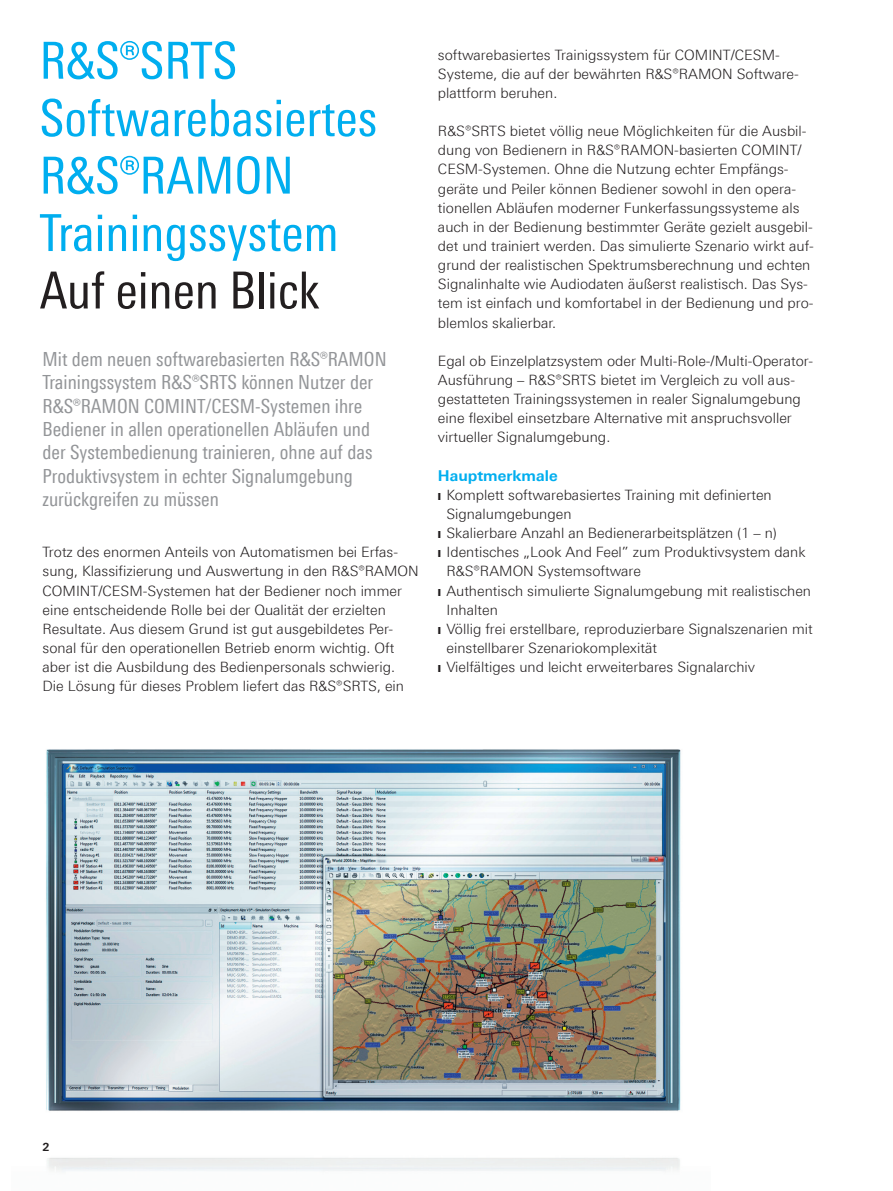
<style>
.page{position:relative;width:893px;height:1191px;background:#fff}
.page>*{position:absolute;margin:0;border:0;box-sizing:border-box;transform-origin:0 0}
.t1{font:51px/57.4px "Linotype Univers 420 Cn";color:#00aeef}
.t2{font:51px "Linotype Univers 420 Cn";color:#231f20}
.t3{font:19.5px/23.4px "Linotype Univers 420 Cn";color:#939598}
.t4{font:700 15px "Linotype Univers 630";color:#00aeef}
.t5{font:300 14.25px/19.2px "Linotype Univers 330";color:#231f20}
.t6{font:700 11.25px "Linotype Univers 630";color:#231f20}
</style>
<div class="page">
<img style="left:46px;top:749px;width:635px;height:423px">
<h1 class="t1" style="left:40px;top:32px;width:339px">R&amp;S®SRTS<br>Softwarebasiertes<br>R&amp;S®RAMON<br>Trainingssystem</h1>
<h1 class="t2" style="left:40px;top:261px;width:281px">Auf einen Blick</h1>
<p class="t3" style="left:43px;top:347px;width:346px">Mit dem neuen softwarebasierten R&amp;S®RAMON Trainingssystem R&amp;S®SRTS können Nutzer der R&amp;S®RAMON COMINT/CESM-Systemen ihre Bediener in allen operationellen Abläufen und der Systembedienung trainieren, ohne auf das Produktivsystem in echter Signalumgebung zurückgreifen zu müssen</p>
<p class="t5" style="left:43px;top:542px;width:378px">Trotz des enormen Anteils von Automatismen bei Erfas&shy;sung, Klassifizierung und Auswertung in den R&amp;S®RAMON COMINT/CESM-Systemen hat der Bediener noch immer eine entscheidende Rolle bei der Qualität der erzielten Resultate. Aus diesem Grund ist gut ausgebildetes Per&shy;sonal für den operationellen Betrieb enorm wichtig. Oft aber ist die Ausbildung des Bedienpersonals schwierig.<br>Die Lösung für dieses Problem liefert das R&amp;S®SRTS, ein</p>
<p class="t5" style="left:438px;top:45px;width:362px">softwarebasiertes Trainigssystem für COMINT/CESM-<br>Systeme, die auf der bewährten R&amp;S®RAMON Software&shy;plattform beruhen.</p>
<p class="t5" style="left:438px;top:121px;width:377px">R&amp;S®SRTS bietet völlig neue Möglichkeiten für die Ausbil&shy;dung von Bedienern in R&amp;S®RAMON-basierten COMINT/ CESM-Systemen. Ohne die Nutzung echter Empfängs&shy;geräte und Peiler können Bediener sowohl in den opera&shy;tionellen Abläufen moderner Funkerfassungssysteme als auch in der Bedienung bestimmter Geräte gezielt ausgebil&shy;det und trainiert werden. Das simulierte Szenario wirkt auf&shy;grund der realistischen Spektrumsberechnung und echten Signalinhalte wie Audiodaten äußerst realistisch. Das Sys&shy;tem ist einfach und komfortabel in der Bedienung und pro&shy;blemlos skalierbar.</p>
<p class="t5" style="left:438px;top:351px;width:377px">Egal ob Einzelplatzsystem oder Multi-Role-/Multi-Operator-Ausführung – R&amp;S®SRTS bietet im Vergleich zu voll aus&shy;gestatteten Trainingssystemen in realer Signalumgebung eine flexibel einsetzbare Alternative mit anspruchsvoller virtueller Signalumgebung.</p>
<p class="t4" style="left:438px;top:466px;width:121px">Hauptmerkmale</p>
<p class="t5" style="left:438px;top:485px;width:335px">❙ Komplett softwarebasiertes Training mit definierten</p>
<p class="t5" style="left:446px;top:504px;width:127px">Signalumgebungen</p>
<p class="t5" style="left:438px;top:523px;width:341px">❙ Skalierbare Anzahl an Bedienerarbeitsplätzen (1 – n)</p>
<p class="t5" style="left:438px;top:542px;width:369px">❙ Identisches „Look And Feel” zum Produktivsystem dank</p>
<p class="t5" style="left:446px;top:561px;width:196px">R&amp;S®RAMON Systemsoftware</p>
<p class="t5" style="left:438px;top:581px;width:375px">❙ Authentisch simulierte Signalumgebung mit realistischen</p>
<p class="t5" style="left:446px;top:600px;width:53px">Inhalten</p>
<p class="t5" style="left:438px;top:619px;width:376px">❙ Völlig frei erstellbare, reproduzierbare Signalszenarien mit</p>
<p class="t5" style="left:446px;top:638px;width:212px">einstellbarer Szenariokomplexität</p>
<p class="t5" style="left:438px;top:657px;width:319px">❙ Vielfältiges und leicht erweiterbares Signalarchiv</p>
<p class="t6" style="left:43px;top:1139px;width:9px">2</p>
</div>
